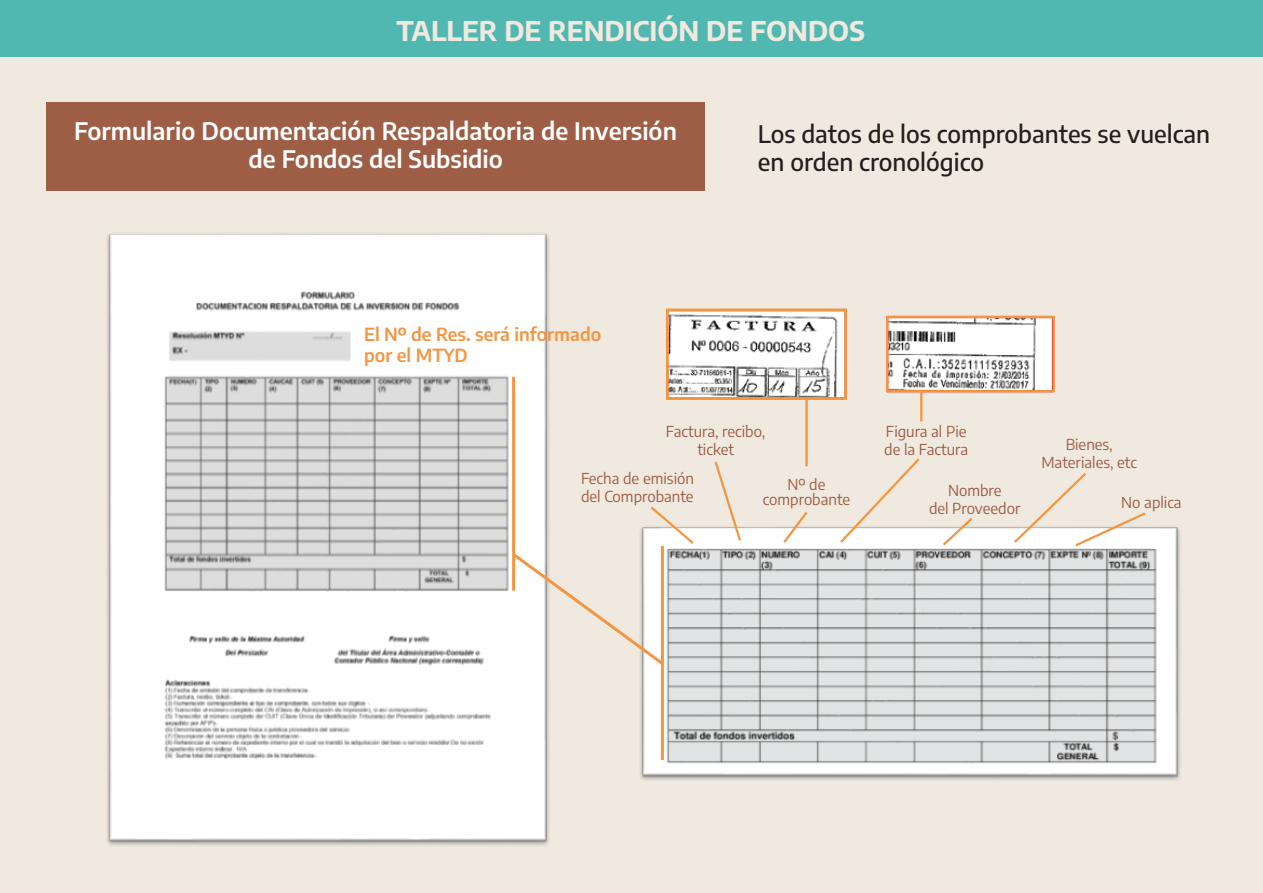
<style>
.page{position:relative;width:1263px;height:893px;background:#efe9df}
.page>*{position:absolute;margin:0;border:0;box-sizing:border-box;transform-origin:0 0}
.t1{font:700 27px "Encode Sans";color:#efe9df}
.t2{font:600 24px/28.8px "Encode Sans";color:#fff;text-align:center}
.t3{font:500 24px/28.8px "Encode Sans";color:#231f20}
.t4{font:600 18px/21.6px "Encode Sans";color:#f49541}
.t5{font:15px/18px "Encode Sans";color:#9e5d45;text-align:center}
</style>
<div class="page">
<div style="left:0;top:0;width:1263px;height:56px;background:#51b8b1"></div>
<div style="left:47px;top:102px;width:658px;height:89px;background:#9e5d45"></div>
<img style="left:670px;top:313px;width:173px;height:83px">
<img style="left:889px;top:319px;width:162px;height:70px">
<img style="left:107px;top:233px;width:442px;height:613px">
<img style="left:640px;top:527px;width:540px;height:253px">
<svg style="left:509px;top:504px;width:187px;height:164px"></svg>
<svg style="left:713px;top:461px;width:30px;height:82px"></svg>
<svg style="left:838px;top:458px;width:84px;height:87px"></svg>
<svg style="left:781px;top:512px;width:29px;height:33px"></svg>
<hr style="left:512px;top:377px;width:3px;height:214px;background:#f49541">
<hr style="left:661px;top:546px;width:3px;height:214px;background:#f49541">
<svg style="left:940px;top:518px;width:35px;height:30px"></svg>
<svg style="left:1012px;top:472px;width:136px;height:76px"></svg>
<hr style="left:920px;top:391px;width:2px;height:30px;background:#f49541">
<hr style="left:805px;top:398px;width:3px;height:68px;background:#f49541">
<div style="left:886px;top:316px;width:169px;height:76px;border:2px solid #f49541"></div>
<div style="left:666px;top:309px;width:181px;height:91px;border:3px solid #f49541"></div>
<h1 class="t1" style="left:396px;top:12px;width:470px">TALLER DE RENDICIÓN DE FONDOS</h1>
<h2 class="t2" style="left:74px;top:115px;width:604px">Formulario Documentación Respaldatoria de Inversión de Fondos del Subsidio</h2>
<h2 class="t3" style="left:758px;top:118px;width:454px">Los datos de los comprobantes se vuelcan en orden cronológico</h2>
<p class="t4" style="left:364px;top:322px;width:239px">El Nº de Res. será informado por el MTYD</p>
<p class="t5" style="left:666px;top:421px;width:101px">Factura, recibo, ticket</p>
<p class="t5" style="left:763px;top:476px;width:89px;line-height:15px">Nº de comprobante</p>
<p class="t5" style="left:581px;top:469px;width:114px;text-align:left">Fecha de emisión del Comprobante</p>
<p class="t5" style="left:884px;top:421px;width:85px;text-align:left">Figura al Pie de la Factura</p>
<p class="t5" style="left:929px;top:481px;width:93px">Nombre<br>del Proveedor</p>
<p class="t5" style="left:1041px;top:434px;width:97px">Bienes,<br>Materiales, etc</p>
<p class="t5" style="left:1121px;top:492px;width:62px">No aplica</p>
</div>
